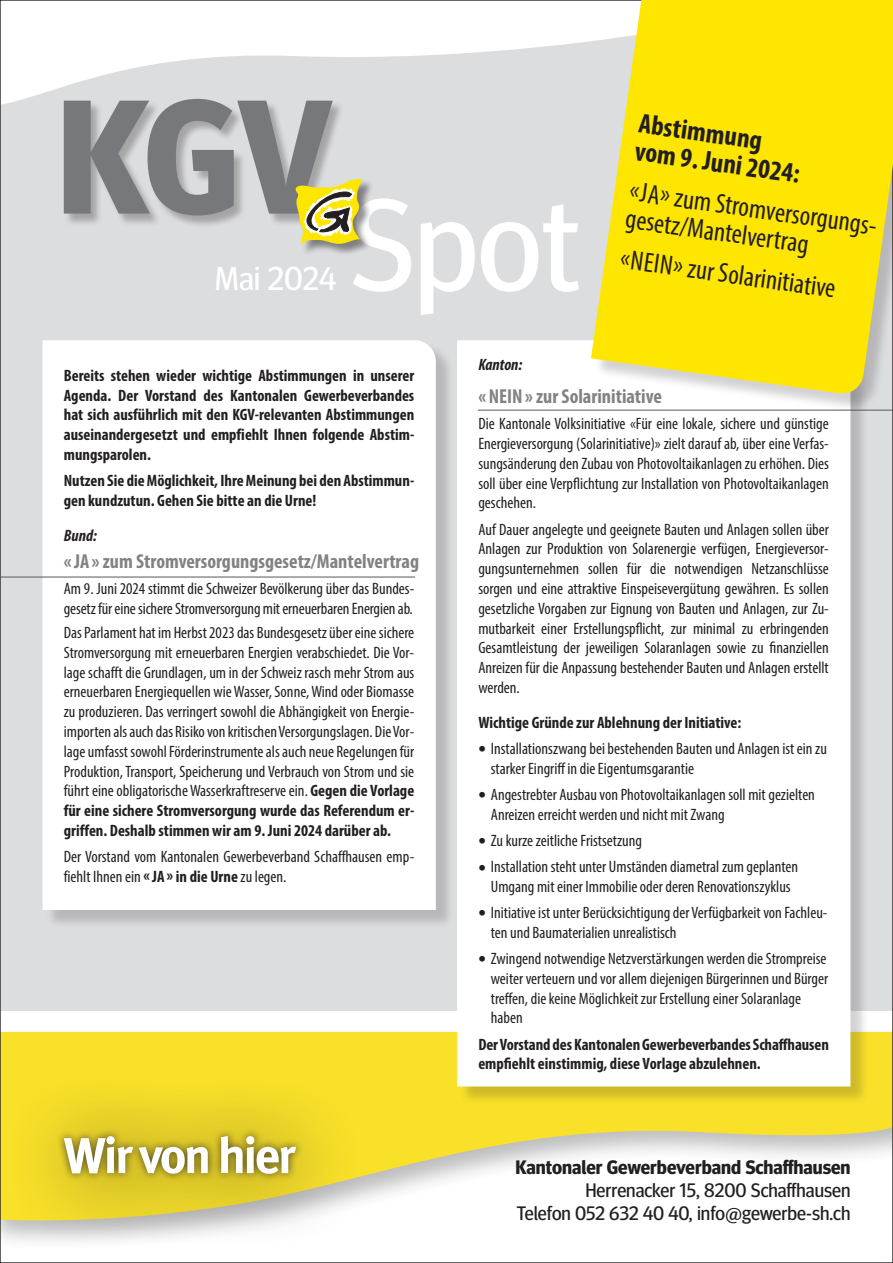
<style>
.page{position:relative;width:893px;height:1263px;background:#fff}
.page>*{position:absolute;margin:0;border:0;box-sizing:border-box;transform-origin:0 0}
.t1{font:33px "Meta Headline Pro";color:#fff}
.t2{font:condensed 27.75px/27.8px "Myriad Pro";color:#231f20}
.t3{font:700 condensed 27.75px/27.8px "Myriad Pro";color:#231f20}
.t4{font:700 condensed 20.25px "Myriad Pro";color:#808285}
.t5{font:19.5px/23.4px "Meta Headline Pro";color:#231f20;text-align:right}
.t6{font:700 19.5px "Meta Headline Pro";color:#231f20}
.t7{font:condensed 16.5px/19.8px "Myriad Pro";color:#231f20}
.t8{font:700 condensed 16.5px/19.8px "Myriad Pro";color:#231f20}
.t9{font:italic 700 condensed 16.5px "Myriad Pro";color:#231f20}
.s1{font-weight:700}
.s2{font-weight:600;font-stretch:normal;font-size:24px}
</style>
<div class="page">
<svg style="left:2px;top:41px;width:589px;height:91px;fill:#dcdddf"></svg>
<div style="left:0;top:132px;width:893px;height:879px;background:#dcdddf"></div>
<svg style="left:2px;top:1032px;width:889px;height:195px"></svg>
<div style="left:3px;top:1072px;width:365px;height:178px;background:#231f20;opacity:.95"></div>
<div style="left:56px;top:1127px;width:248px;height:55px;background:#231f20;opacity:.75"></div>
<svg style="left:64px;top:1136px;width:69px;height:37px"></svg>
<svg style="left:139px;top:1147px;width:69px;height:27px"></svg>
<svg style="left:221px;top:1136px;width:75px;height:38px"></svg>
<svg style="left:64px;top:99px;width:515px;height:216px"></svg>
<div style="left:459px;top:342px;width:410px;height:763px;background:#231f20;opacity:.2"></div>
<div style="left:457px;top:340px;width:393px;height:746px;background:#fff"></div>
<div style="left:45px;top:342px;width:410px;height:587px;background:#231f20;opacity:.2"></div>
<div style="left:43px;top:340px;width:393px;height:570px;background:#fff"></div>
<hr style="left:0;top:577px;width:415px;height:1px;background:#57585a">
<hr style="left:478px;top:410px;width:415px;height:1px;background:#57585a">
<div style="left:594px;top:0;width:299px;height:412px;background:#231f20;opacity:.2"></div>
<svg style="left:591px;top:0;width:302px;height:395px;fill:#ffe601"></svg>
<h1 class="t1" style="left:215px;top:254px;width:122px">Mai 2024</h1>
<p class="t8" style="left:64px;top:365px;width:352px;text-align:justify">Bereits stehen wieder wichtige Abstimmungen in unserer Agenda. Der Vorstand des Kantonalen Gewerbeverbandes hat sich ausführlich mit den KGV-relevanten Abstimmungen auseinandergesetzt und empfiehlt Ihnen folgende Abstim&shy;mungsparolen.</p>
<p class="t8" style="left:64px;top:470px;width:352px">Nutzen Sie die Möglichkeit, Ihre Meinung bei den Abstimmun&shy;gen kundzutun. Gehen Sie bitte an die Urne!</p>
<p class="t9" style="left:64px;top:525px;width:35px">Bund:</p>
<p class="t4" style="left:64px;top:548px;width:357px">«JA » zum Stromversorgungsgesetz/Mantelvertrag</p>
<p class="t7" style="left:64px;top:578px;width:352px">Am 9. Juni 2024 stimmt die Schweizer Bevölkerung über das Bundes&shy;gesetz für eine sichere Stromversorgung mit erneuerbaren Energien ab.</p>
<p class="t7" style="left:64px;top:622px;width:352px;text-align:justify">Das Parlament hat im Herbst 2023 das Bundesgesetz über eine sichere Stromversorgung mit erneuerbaren Energien verabschiedet. Die Vor&shy;lage schafft die Grundlagen, um in der Schweiz rasch mehr Strom aus erneuerbaren Energiequellen wie Wasser, Sonne, Wind oder Biomasse zu produzieren. Das verringert sowohl die Abhängigkeit von Energie&shy;importen als auch das Risiko von kritischen Versorgungslagen. Die Vor&shy;lage umfasst sowohl Förderinstrumente als auch neue Regelungen für Produktion, Transport, Speicherung und Verbrauch von Strom und sie führt eine obligatorische Wasserkraftreserve ein. <span class="s1">Gegen die Vorlage für eine sichere Stromversorgung wurde das Referendum er&shy;griffen. Deshalb stimmen wir am 9. Juni 2024 darüber ab.</span></p>
<p class="t7" style="left:64px;top:846px;width:352px">Der Vorstand vom Kantonalen Gewerbeverband Schaffhausen emp&shy;fiehlt Ihnen ein <span class="s1">«JA » in die Urne</span> zu legen.</p>
<h2 class="t3" style="left:641px;top:109px;width:168px;rotate:8deg">Abstimmung vom 9. Juni 2024:</h2>
<h2 class="t2" style="left:631px;top:177px;width:257px;rotate:8deg">«JA» zum Stromversorgungs&shy;gesetz/Mantelvertrag</h2>
<h2 class="t2" style="left:622px;top:244px;width:219px;rotate:8deg">«NEIN» zur Solarinitiative</h2>
<p class="t9" style="left:478px;top:354px;width:45px">Kanton:</p>
<p class="t4" style="left:478px;top:384px;width:185px">«NEIN» zur Solarinitiative</p>
<p class="t7" style="left:478px;top:414px;width:352px;text-align:justify">Die Kantonale Volksinitiative «Für eine lokale, sichere und günstige Energieversorgung (Solarinitiative)» zielt darauf ab, über eine Verfas&shy;sungsänderung den Zubau von Photovoltaikanlagen zu erhöhen. Dies soll über eine Verpflichtung zur Installation von Photovoltaikanlagen geschehen.</p>
<p class="t7" style="left:478px;top:519px;width:352px;text-align:justify">Auf Dauer angelegte und geeignete Bauten und Anlagen sollen über Anlagen zur Produktion von Solarenergie verfügen, Energieversor&shy;gungsunternehmen sollen für die notwendigen Netzanschlüsse sorgen und eine attraktive Einspeisevergütung gewähren. Es sollen gesetzliche Vorgaben zur Eignung von Bauten und Anlagen, zur Zu&shy;mutbarkeit einer Erstellungspflicht, zur minimal zu erbringenden Gesamtleistung der jeweiligen Solaranlagen sowie zu finanziellen Anreizen für die Anpassung bestehender Bauten und Anlagen erstellt werden.</p>
<p class="t8" style="left:478px;top:712px;width:264px">Wichtige Gründe zur Ablehnung der Initiative:</p>
<p class="t7" style="left:491px;top:738px;width:338px;text-indent:-12px"><span class="s2">•</span> Installationszwang bei bestehenden Bauten und Anlagen ist ein zu starker Eingriff in die Eigentumsgarantie</p>
<p class="t7" style="left:491px;top:784px;width:326px;text-indent:-12px"><span class="s2">•</span> Angestrebter Ausbau von Photovoltaikanlagen soll mit gezielten<br>Anreizen erreicht werden und nicht mit Zwang</p>
<p class="t7" style="left:478px;top:830px;width:165px"><span class="s2">•</span> Zu kurze zeitliche Fristsetzung</p>
<p class="t7" style="left:478px;top:856px;width:321px;text-align:center"><span class="s2">•</span> Installation steht unter Umständen diametral zum geplanten<br>Umgang mit einer Immobilie oder deren Renovationszyklus</p>
<p class="t7" style="left:491px;top:902px;width:338px;text-indent:-12px"><span class="s2">•</span> Initiative ist unter Berücksichtigung der Verfügbarkeit von Fachleu&shy;ten und Baumaterialien unrealistisch</p>
<p class="t7" style="left:491px;top:948px;width:339px;text-indent:-12px"><span class="s2">•</span> Zwingend notwendige Netzverstärkungen werden die Strompreise weiter verteuern und vor allem diejenigen Bürgerinnen und Bürger treffen, die keine Möglichkeit zur Erstellung einer Solaranlage haben</p>
<p class="t8" style="left:478px;top:1034px;width:352px">Der Vorstand des Kantonalen Gewerbeverbandes Schaffhausen empfiehlt einstimmig, diese Vorlage abzulehnen.</p>
<p class="t6" style="left:515px;top:1151px;width:336px">Kantonaler Gewerbeverband Schaffhausen</p>
<p class="t5" style="left:517px;top:1177px;width:335px">Herrenacker 15, 8200 Schaffhausen<br>Telefon 052 632 40 40, info@gewerbe-sh.ch</p>
</div>
